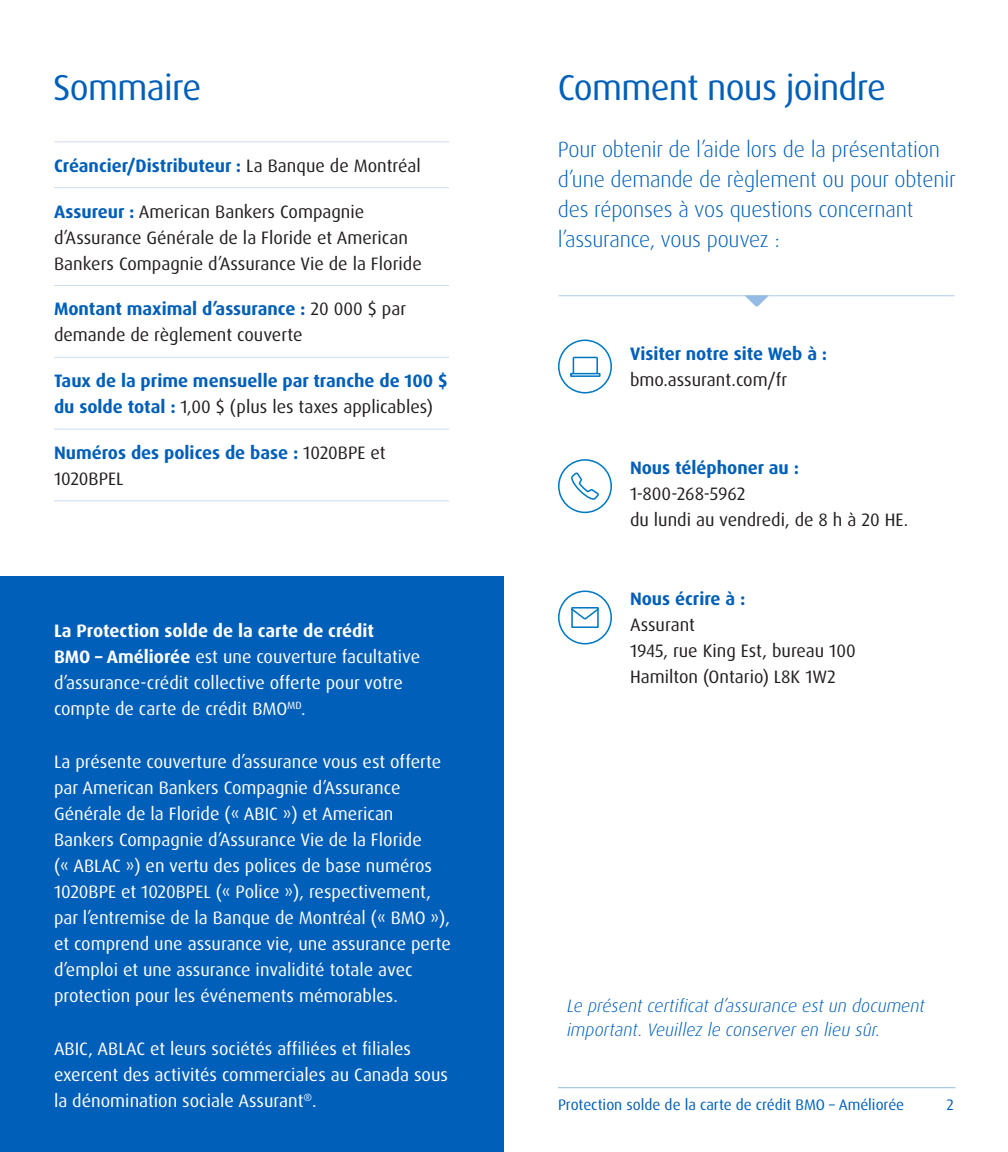
<style>
.page{position:relative;width:1008px;height:1152px;background:#fff}
.page>*{position:absolute;margin:0;border:0;box-sizing:border-box;transform-origin:0 0}
.t1{font:36px "Dax Pro";letter-spacing:-.02em;color:#005fb9}
.t2{font:300 22px/30px "Dax Pro";letter-spacing:-.01em;color:#005fb9}
.t3{font:18px/26px "Dax Pro";color:#fff}
.t4{font:18px/26px "Dax Pro";color:#231f20}
.t5{font:700 18px/26px "Dax Pro";color:#005fb9}
.t6{font:italic 300 18px/24px "Dax Pro";color:#005fb9}
.t7{font:15.2px "Dax Pro";color:#005fb9}
.s1{font-weight:400;color:#231f20}
.s2{font-weight:700;color:#005fb9}
.s3{font-weight:700}
</style>
<div class="page">
<div style="left:0;top:576px;width:504px;height:576px;background:#005fb9"></div>
<hr style="left:558px;top:1087px;width:397px;height:1px;background:#94bbe4">
<svg style="left:54px;top:142px;width:395px;height:360px"></svg>
<hr style="left:54px;top:187px;width:395px;height:1px;background:#ccdcf2">
<hr style="left:54px;top:357px;width:395px;height:1px;background:#ccdcf2">
<hr style="left:54px;top:429px;width:395px;height:1px;background:#ccdcf2">
<hr style="left:54px;top:285px;width:395px;height:1px;background:#ccdcf2">
<hr style="left:54px;top:500px;width:395px;height:1px;background:#ccdcf2">
<hr style="left:54px;top:141px;width:395px;height:1px;background:#ccdcf2">
<svg style="left:558px;top:591px;width:54px;height:53px"></svg>
<svg style="left:558px;top:459px;width:54px;height:54px"></svg>
<svg style="left:558px;top:340px;width:54px;height:54px"></svg>
<hr style="left:559px;top:295px;width:396px;height:1px;background:#b0cbeb">
<svg style="left:744px;top:295px;width:25px;height:11px"></svg>
<h1 class="t1" style="left:53px;top:65px;width:149px">Sommaire</h1>
<p class="t5" style="left:54px;top:153px;width:368px">Créancier/Distributeur : <span class="s1">La Banque de Montréal</span></p>
<p class="t4" style="left:54px;top:198px;width:369px"><span class="s2">Assureur :</span> American Bankers Compagnie d’Assurance Générale de la Floride et American<br>Bankers Compagnie d’Assurance Vie de la Floride</p>
<p class="t4" style="left:54px;top:296px;width:354px"><span class="s2">Montant maximal d’assurance :</span> 20 000 $ par demande de règlement couverte</p>
<p class="t5" style="left:54px;top:368px;width:395px">Taux de la prime mensuelle par tranche de 100 $ du solde total : <span class="s1">1,00 $ (plus les taxes applicables)</span></p>
<p class="t5" style="left:54px;top:440px;width:333px">Numéros des polices de base : <span class="s1">1020BPE et<br>1020BPEL</span></p>
<p class="t3" style="left:54px;top:618px;width:368px"><span class="s3">La Protection solde de la carte de crédit<br>BMO – Améliorée</span> est une couverture facultative d’assurance-crédit collective offerte pour votre compte de carte de crédit BMO<sup>MD</sup>.</p>
<p class="t3" style="left:54px;top:749px;width:399px">La présente couverture d’assurance vous est offerte par American Bankers Compagnie d’Assurance Générale de la Floride (« ABIC ») et American Bankers Compagnie d’Assurance Vie de la Floride<br>(« ABLAC ») en vertu des polices de base numéros 1020BPE et 1020BPEL (« Police »), respectivement, par l’entremise de la Banque de Montréal (« BMO »), et comprend une assurance vie, une assurance perte d’emploi et une assurance invalidité totale avec protection pour les événements mémorables.</p>
<p class="t3" style="left:54px;top:1036px;width:395px">ABIC, ABLAC et leurs sociétés affiliées et filiales exercent des activités commerciales au Canada sous la dénomination sociale Assurant<sup>®</sup>.</p>
<h1 class="t1" style="left:558px;top:65px;width:330px">Comment nous joindre</h1>
<p class="t2" style="left:558px;top:135px;width:399px">Pour obtenir de l’aide lors de la présentation d’une demande de règlement ou pour obtenir des réponses à vos questions concernant l’assurance, vous pouvez :</p>
<p class="t5" style="left:630px;top:341px;width:199px">Visiter notre site Web à :</p>
<p class="t4" style="left:630px;top:367px;width:159px">bmo.assurant.com/fr</p>
<p class="t5" style="left:630px;top:455px;width:170px">Nous téléphoner au :<br><span class="s1">1-800-268-5962</span></p>
<p class="t4" style="left:630px;top:507px;width:280px">du lundi au vendredi, de 8 h à 20 HE.</p>
<p class="t5" style="left:630px;top:586px;width:117px">Nous écrire à :</p>
<p class="t4" style="left:630px;top:612px;width:67px">Assurant</p>
<p class="t4" style="left:630px;top:638px;width:227px">1945, rue King Est, bureau 100</p>
<p class="t4" style="left:630px;top:664px;width:207px">Hamilton (Ontario) L8K 1W2</p>
<p class="t6" style="left:567px;top:994px;width:359px">Le présent certificat d’assurance est un document important. Veuillez le conserver en lieu sûr.</p>
<p class="t7" style="left:558px;top:1095px;width:348px">Protection solde de la carte de crédit BMO – Améliorée</p>
<p class="t7" style="left:947px;top:1095px;width:9px">2</p>
</div>
